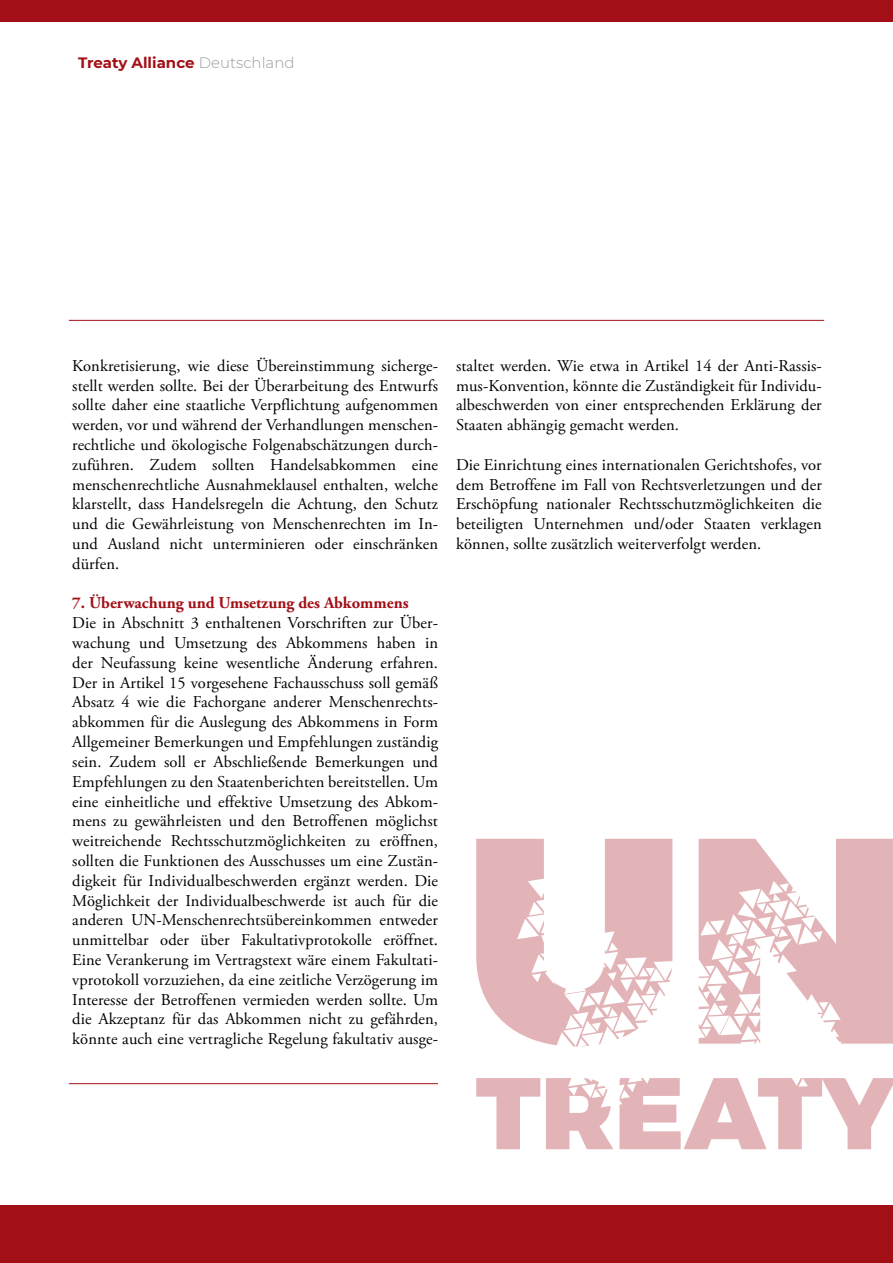
<style>
.page{position:relative;width:893px;height:1263px;background:#fff}
.page>*{position:absolute;margin:0;border:0;box-sizing:border-box;transform-origin:0 0}
.t1{font:16.5px/19.8px "Adobe Garamond Pro";letter-spacing:.005em;color:#000;text-align:justify}
.t2{font:700 16.5px "Adobe Garamond Pro";color:#a30f17}
.t3{font:700 15px "Montserrat";color:#a30f17}
.s1{font-weight:300;color:#9c9c9d}
</style>
<div class="page">
<div style="left:0;top:1205px;width:893px;height:58px;background:#a30f17"></div>
<div style="left:0;top:0;width:893px;height:21px;background:#a30f17"></div>
<hr style="left:69px;top:1083px;width:369px;height:1px;background:#a30f17">
<hr style="left:69px;top:320px;width:755px;height:1px;background:#a30f17">
<svg style="left:476px;top:839px;width:196px;height:207px"></svg>
<svg style="left:699px;top:839px;width:194px;height:204px"></svg>
<svg style="left:476px;top:1078px;width:64px;height:71px"></svg>
<svg style="left:546px;top:1078px;width:67px;height:71px"></svg>
<svg style="left:619px;top:1078px;width:274px;height:71px"></svg>
<p class="t3" style="left:78px;top:57px;width:218px">Treaty Alliance <span class="s1">Deutschland</span></p>
<p class="t1" style="left:72px;top:356px;width:367px">Konkretisierung, wie diese Übereinstimmung sicherge&shy;stellt werden sollte. Bei der Überarbeitung des Entwurfs sollte daher eine staatliche Verpflichtung aufgenommen werden, vor und während der Verhandlungen menschen&shy;rechtliche und ökologische Folgenabschätzungen durch&shy;zuführen. Zudem sollten Handelsabkommen eine menschenrechtliche Ausnahmeklausel enthalten, welche klarstellt, dass Handelsregeln die Achtung, den Schutz und die Gewährleistung von Menschenrechten im In&shy;und Ausland nicht unterminieren oder einschränken dürfen.</p>
<p class="t2" style="left:72px;top:595px;width:338px">7. Überwachung und Umsetzung des Abkommens</p>
<p class="t1" style="left:72px;top:614px;width:367px">Die in Abschnitt 3 enthaltenen Vorschriften zur Über&shy;wachung und Umsetzung des Abkommens haben in der Neufassung keine wesentliche Änderung erfahren.<br>Der in Artikel 15 vorgesehene Fachausschuss soll gemäß Absatz 4 wie die Fachorgane anderer Menschenrechts&shy;abkommen für die Auslegung des Abkommens in Form Allgemeiner Bemerkungen und Empfehlungen zuständig sein. Zudem soll er Abschließende Bemerkungen und Empfehlungen zu den Staatenberichten bereitstellen. Um eine einheitliche und effektive Umsetzung des Abkom&shy;mens zu gewährleisten und den Betroffenen möglichst weitreichende Rechtsschutzmöglichkeiten zu eröffnen, sollten die Funktionen des Ausschusses um eine Zustän&shy;digkeit für Individualbeschwerden ergänzt werden. Die Möglichkeit der Individualbeschwerde ist auch für die anderen UN-Menschenrechtsübereinkommen entweder unmittelbar oder über Fakultativprotokolle eröffnet.<br>Eine Verankerung im Vertragstext wäre einem Fakultati&shy;vprotokoll vorzuziehen, da eine zeitliche Verzögerung im Interesse der Betroffenen vermieden werden sollte. Um die Akzeptanz für das Abkommen nicht zu gefährden, könnte auch eine vertragliche Regelung fakultativ ausge-</p>
<p class="t1" style="left:456px;top:356px;width:367px">staltet werden. Wie etwa in Artikel 14 der Anti-Rassis&shy;mus-Konvention, könnte die Zuständigkeit für Individu&shy;albeschwerden von einer entsprechenden Erklärung der Staaten abhängig gemacht werden.</p>
<p class="t1" style="left:456px;top:455px;width:367px">Die Einrichtung eines internationalen Gerichtshofes, vor dem Betroffene im Fall von Rechtsverletzungen und der Erschöpfung nationaler Rechtsschutzmöglichkeiten die beteiligten Unternehmen und/oder Staaten verklagen können, sollte zusätzlich weiterverfolgt werden.</p>
</div>
